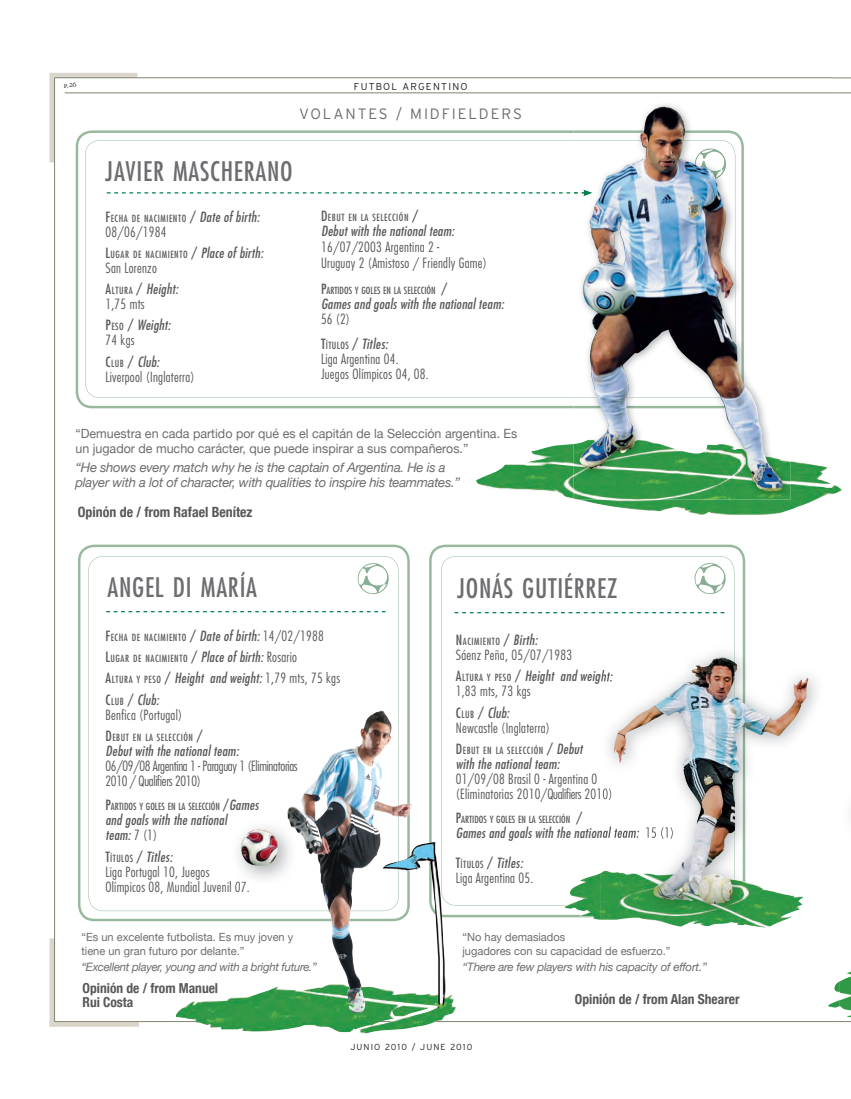
<style>
.page{position:relative;width:851px;height:1099px;background:#fff}
.page>*{position:absolute;margin:0;border:0;box-sizing:border-box;transform-origin:0 0}
.t1{font:condensed 26.25px "Futura Std";letter-spacing:.03em;color:#6c6d70}
.t2{font:300 15px "Interstate";letter-spacing:.125em;color:#6c6d70}
.t3{font:700 condensed 14.12px "Helvetica Neue";color:#57585a}
.t4{font:300 condensed 13.75px/15px "Futura Std";letter-spacing:.02em;color:#57585a}
.t5{font:italic condensed 13.75px/15px "Futura Std";letter-spacing:.02em;color:#57585a}
.t6{font:300 condensed 13.75px/15px "Futura Std";letter-spacing:-.02em;color:#57585a}
.t7{font:700 condensed 13.75px/13.4px "Helvetica Neue";color:#57585a}
.t8{font:italic 13.12px/15.5px "Helvetica Neue";letter-spacing:-.02em;color:#6c6d70}
.t9{font:12.75px/15.1px "Helvetica Neue";color:#6c6d70}
.t10{font:italic 11.62px "Helvetica Neue";letter-spacing:-.025em;color:#6c6d70}
.t11{font:11.25px/13.4px "Helvetica Neue";color:#6c6d70}
.t12{font:300 10px "Interstate";letter-spacing:.125em;color:#231f20}
.t13{font:condensed 9.62px "Futura Std";letter-spacing:.055em;color:#57585a}
.t14{font:condensed 9.62px "Futura Std";color:#57585a}
.t15{font:300 8.75px "Interstate";letter-spacing:.125em;color:#231f20}
.t16{font:8.75px "Bembo Std";color:#231f20}
.s1{font-size:13.75px}
.s2{font-style:italic;font-size:13.75px}
.s3{font-weight:400}
.s4{font-weight:400;font-size:9.62px}
.s5{font-weight:400;font-style:italic}
.s6{font-weight:300;font-style:normal}
.s7{font-weight:300;font-size:13.75px}
.s8{font-style:normal}
.s9{font-style:normal;font-size:9.62px}
</style>
<div class="page">
<div style="left:50px;top:73px;width:87px;height:5px;background:#dad6cc"></div>
<div style="left:50px;top:73px;width:5px;height:89px;background:#dad6cc"></div>
<div style="left:50px;top:938px;width:5px;height:88px;background:#dad6cc"></div>
<div style="left:50px;top:1021px;width:89px;height:5px;background:#dad6cc"></div>
<hr style="left:54px;top:78px;width:1px;height:943px;background:#838372">
<svg style="left:78px;top:544px;width:332px;height:377px"></svg>
<svg style="left:88px;top:556px;width:310px;height:355px"></svg>
<svg style="left:357px;top:563px;width:31px;height:31px"></svg>
<svg style="left:429px;top:544px;width:316px;height:373px"></svg>
<svg style="left:441px;top:556px;width:293px;height:349px"></svg>
<svg style="left:694px;top:563px;width:31px;height:31px"></svg>
<svg style="left:76px;top:130px;width:497px;height:278px"></svg>
<svg style="left:85px;top:140px;width:488px;height:258px"></svg>
<hr style="left:55px;top:78px;width:778px;height:1px;background:#838372">
<svg style="left:833px;top:1021px;width:17px;height:1px"></svg>
<svg style="left:833px;top:78px;width:17px;height:1px"></svg>
<hr style="left:65px;top:93px;width:768px;height:1px;background:#838372">
<svg style="left:833px;top:93px;width:17px;height:1px"></svg>
<hr style="left:54px;top:1021px;width:779px;height:1px;background:#838372">
<svg style="left:454px;top:612px;width:270px;height:1px"></svg>
<svg style="left:106px;top:611px;width:279px;height:1px"></svg>
<img style="left:564px;top:873px;width:199px;height:52px">
<img style="left:745px;top:642px;width:72px;height:263px">
<img style="left:734px;top:642px;width:11px;height:229px">
<img style="left:600px;top:642px;width:114px;height:229px">
<img style="left:714px;top:642px;width:20px;height:229px">
<img style="left:600px;top:670px;width:12px;height:14px">
<img style="left:600px;top:787px;width:11px;height:15px">
<img style="left:600px;top:826px;width:72px;height:14px">
<svg style="left:639px;top:827px;width:1px;height:12px"></svg>
<img style="left:600px;top:871px;width:202px;height:47px">
<img style="left:614px;top:657px;width:108px;height:105px">
<img style="left:476px;top:444px;width:355px;height:65px">
<img style="left:573px;top:104px;width:196px;height:336px">
<img style="left:573px;top:130px;width:170px;height:278px">
<img style="left:573px;top:140px;width:162px;height:258px">
<svg style="left:107px;top:190px;width:472px;height:6px"></svg>
<img style="left:699px;top:149px;width:26px;height:31px">
<img style="left:573px;top:440px;width:217px;height:59px">
<img style="left:579px;top:107px;width:120px;height:362px">
<img style="left:828px;top:982px;width:22px;height:35px">
<img style="left:839px;top:972px;width:11px;height:38px">
<img style="left:175px;top:842px;width:284px;height:191px">
<img style="left:230px;top:819px;width:57px;height:65px">
<img style="left:230px;top:881px;width:19px;height:3px">
<img style="left:237px;top:829px;width:42px;height:39px">
<img style="left:287px;top:710px;width:94px;height:250px">
<p class="t16" style="left:64px;top:80px;width:14px">p.26</p>
<p class="t12" style="left:354px;top:81px;width:115px">FUTBOL ARGENTINO</p>
<p class="t2" style="left:299px;top:105px;width:224px">VOLANTES / MIDFIELDERS</p>
<p class="t1" style="left:105px;top:155px;width:189px">JAVIER MASCHERANO</p>
<p class="t13" style="left:105px;top:212px;width:155px"><span class="s1">F</span>ECHA DE NACIMIENTO <span class="s1">/</span> <span class="s2">Date of birth:</span></p>
<p class="t4" style="left:105px;top:224px;width:62px">08/06/1984</p>
<p class="t13" style="left:105px;top:248px;width:159px"><span class="s1">L</span>UGAR DE NACIMIENTO <span class="s1">/</span> <span class="s2">Place of birth:</span></p>
<p class="t4" style="left:105px;top:257px;width:74px;line-height:21.2px">San Lorenzo<br><span class="s3">A</span><span class="s4">LTURA</span> <span class="s3">/</span> <span class="s5">Height:</span></p>
<p class="t4" style="left:105px;top:293px;width:67px;line-height:21.2px">1,75 mts<br><span class="s3">P</span><span class="s4">ESO</span> <span class="s3">/</span> <span class="s5">Weight:</span></p>
<p class="t4" style="left:105px;top:329px;width:55px;line-height:21.2px">74 kgs<br><span class="s3">C</span><span class="s4">LUB</span> <span class="s3">/</span> <span class="s5">Club:</span></p>
<p class="t4" style="left:105px;top:369px;width:91px">Liverpool (Inglaterra)</p>
<p class="t13" style="left:321px;top:211px;width:99px"><span class="s1">D</span>EBUT EN LA SELECCIÓN <span class="s1">/</span></p>
<p class="t4" style="left:321px;top:222px;width:167px;line-height:16.2px"><span class="s5">Debut with the national team:<br></span>16/07/2003 Argentina 2 -<br>Uruguay 2 (Amistoso / Friendly Game)</p>
<p class="t14" style="left:321px;top:285px;width:128px"><span class="s1">P</span>ARTIDOS Y GOLES EN LA SELECCIÓN <span class="s1">/</span></p>
<p class="t5" style="left:321px;top:297px;width:184px">Games and goals with the national team:<br><span class="s6">56 (2)</span></p>
<p class="t4" style="left:321px;top:337px;width:109px"><span class="s3">T</span><span class="s4">ÍTULOS</span> <span class="s3">/</span> <span class="s5">Titles:<br></span>Liga Argentina 04.<br>Juegos Olímpicos 04, 08.</p>
<p class="t9" style="left:75px;top:426px;width:443px">“Demuestra en cada partido por qué es el capitán de la Selección argentina. Es un jugador de mucho carácter, que puede inspirar a sus compañeros.”</p>
<p class="t8" style="left:75px;top:459px;width:386px">“He shows every match why he is the captain of Argentina. He is a player with a lot of character, with qualities to inspire his teammates.”</p>
<p class="t3" style="left:78px;top:503px;width:176px">Opinón de / from Rafael Benítez</p>
<p class="t1" style="left:107px;top:571px;width:151px">ANGEL DI MARÍA</p>
<p class="t13" style="left:105px;top:631px;width:220px"><span class="s1">F</span>ECHA DE NACIMIENTO <span class="s1">/</span> <span class="s2">Date of birth:</span> <span class="s7">14/02/1988</span></p>
<p class="t13" style="left:105px;top:652px;width:193px"><span class="s1">L</span>UGAR DE NACIMIENTO <span class="s1">/</span> <span class="s2">Place of birth:</span> <span class="s7">Rosario</span></p>
<p class="t5" style="left:105px;top:668px;width:236px;line-height:21.2px"><span class="s8">A</span><span class="s9">LTURA Y PESO</span> <span class="s8">/</span> Height and weight: <span class="s6">1,79 mts, 75 kgs<br></span><span class="s8">C</span><span class="s9">LUB</span> <span class="s8">/</span> Club:</p>
<p class="t4" style="left:105px;top:707px;width:78px">Benfica (Portugal)</p>
<p class="t13" style="left:105px;top:731px;width:99px"><span class="s1">D</span>EBUT EN LA SELECCIÓN <span class="s1">/</span></p>
<p class="t6" style="left:105px;top:743px;width:194px"><span class="s5">Debut with the national team:<br></span>06/09/08 Argentina 1 - Paraguay 1 (Eliminatorias<br>2010 / Qualifiers 2010)</p>
<p class="t14" style="left:105px;top:800px;width:155px"><span class="s1">P</span>ARTIDOS Y GOLES EN LA SELECCIÓN <span class="s1">/</span><span class="s2">Games</span></p>
<p class="t5" style="left:105px;top:812px;width:123px">and goals with the national team: <span class="s6">7 (1)</span></p>
<p class="t4" style="left:105px;top:849px;width:146px"><span class="s3">T</span><span class="s4">ÍTULOS</span> <span class="s3">/</span> <span class="s5">Titles:<br></span>Liga Portugal 10, Juegos<br>Olímpicos 08, Mundial Juvenil 07.</p>
<p class="t1" style="left:457px;top:572px;width:162px">JONÁS GUTIÉRREZ</p>
<p class="t13" style="left:455px;top:636px;width:83px"><span class="s1">N</span>ACIMIENTO <span class="s1">/</span> <span class="s2">Birth:</span></p>
<p class="t4" style="left:455px;top:644px;width:158px;line-height:21.2px">Sáenz Peña, 05/07/1983<br><span class="s3">A</span><span class="s4">LTURA Y PESO</span> <span class="s3">/</span> <span class="s5">Height and weight:</span></p>
<p class="t4" style="left:455px;top:680px;width:76px;line-height:21.2px">1,83 mts, 73 kgs<br><span class="s3">C</span><span class="s4">LUB</span> <span class="s3">/</span> <span class="s5">Club:</span></p>
<p class="t4" style="left:455px;top:720px;width:96px">Newcastle (Inglaterra)</p>
<p class="t13" style="left:455px;top:744px;width:128px"><span class="s1">D</span>EBUT EN LA SELECCIÓN <span class="s1">/</span> <span class="s2">Debut</span></p>
<p class="t4" style="left:455px;top:756px;width:158px"><span class="s5">with the national team:<br></span>01/09/08 Brasil 0 - Argentina 0 (Eliminatorias 2010/Qualifiers 2010)</p>
<p class="t14" style="left:455px;top:813px;width:128px"><span class="s1">P</span>ARTIDOS Y GOLES EN LA SELECCIÓN <span class="s1">/</span></p>
<p class="t5" style="left:455px;top:818px;width:220px;line-height:30px">Games and goals with the national team: <span class="s6">15 (1)<br></span><span class="s8">T</span><span class="s9">ÍTULOS</span> <span class="s8">/</span> Titles:</p>
<p class="t4" style="left:455px;top:870px;width:79px">Liga Argentina 05.</p>
<p class="t11" style="left:462px;top:930px;width:209px">“No hay demasiados<br>jugadores con su capacidad de esfuerzo.”</p>
<p class="t10" style="left:462px;top:959px;width:246px">“There are few players with his capacity of effort.”</p>
<p class="t11" style="left:81px;top:930px;width:213px">“Es un excelente futbolista. Es muy joven y tiene un gran futuro por delante.”</p>
<p class="t10" style="left:81px;top:959px;width:237px">“Excellent player, young and with a bright future.”</p>
<p class="t7" style="left:82px;top:981px;width:137px">Opinión de / from Manuel<br>Rui Costa</p>
<p class="t7" style="left:575px;top:991px;width:166px">Opinión de / from Alan Shearer</p>
<p class="t15" style="left:350px;top:1042px;width:123px">JUNIO 2010 / JUNE 2010</p>
</div>
